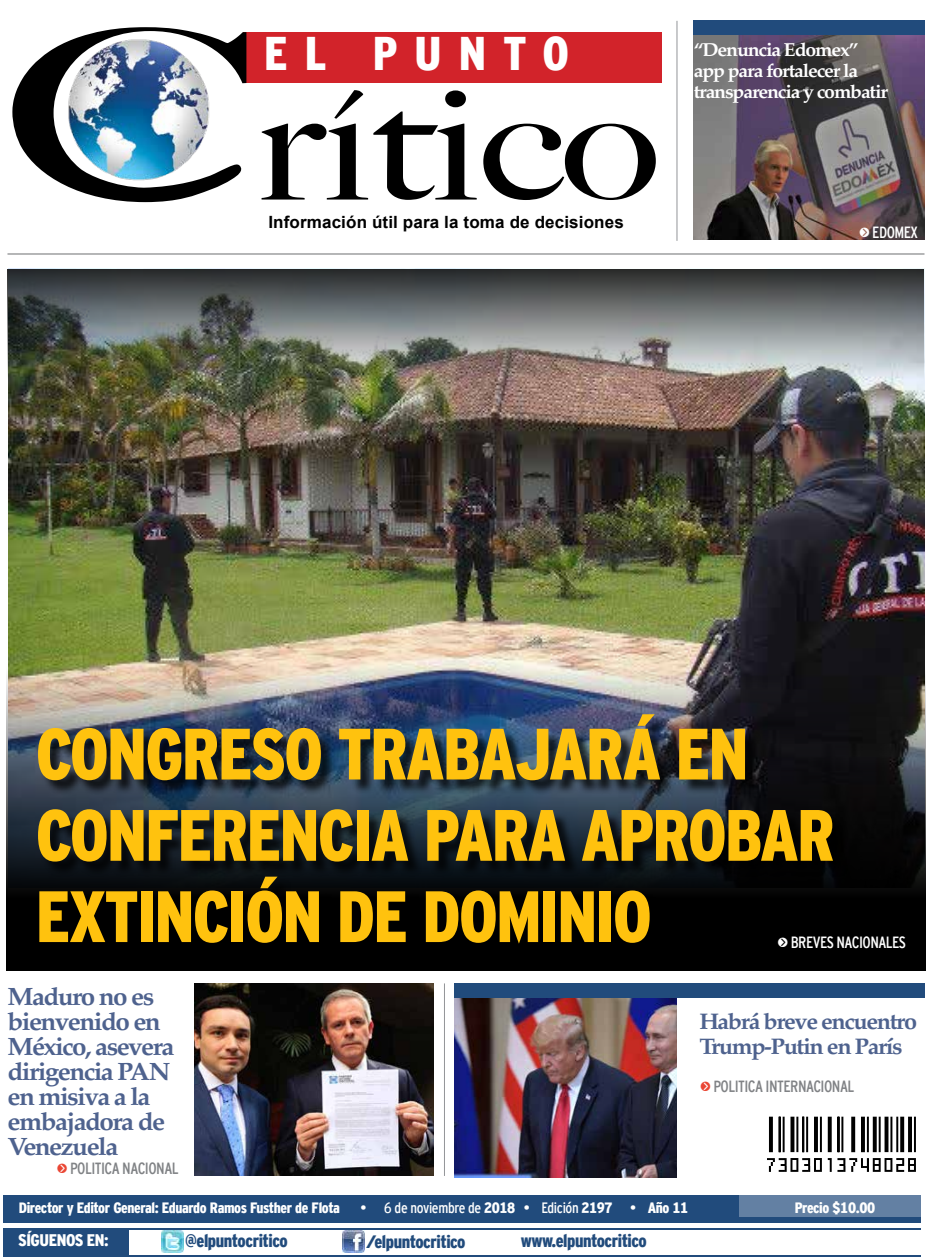
<style>
.page{position:relative;width:932px;height:1258px;background:#fff}
.page>*{position:absolute;margin:0;border:0;box-sizing:border-box;transform-origin:0 0}
.t1{font:900 72.5px/81.2px "Interstate Cond Mono";letter-spacing:-.025em;color:#ffc20e;scale:.95 1}
.t2{font:900 47.12px "Interstate Cond Mono";letter-spacing:.36em;color:#fff}
.t3{font:700 25px/25px "Palatino";letter-spacing:-.06em;color:#4e628e;scale:1.04 1}
.t4{font:700 22.5px/25px "Palatino";letter-spacing:-.06em;color:#4e628e;scale:1.04 1}
.t5{font:700 18.75px/21.2px "Palatino";letter-spacing:-.06em;color:#fff;scale:1.04 1}
.t6{font:900 18px "Interstate Cond Mono";letter-spacing:-.025em;color:#214b7c}
.t7{font:700 16.88px "Arial";letter-spacing:.005em;color:#000}
.t8{font:900 16.75px "Interstate Cond Mono";letter-spacing:-.025em;color:#fff}
.t9{font:16.25px "Interstate Cond Mono";letter-spacing:-.035em;color:#808285}
.t10{font:16.25px "Interstate Cond Mono";letter-spacing:-.035em;color:#fff}
.t11{font:900 15px "Interstate Cond Mono";letter-spacing:-.025em;color:#fff}
.t12{font:15px "Interstate Cond Mono";letter-spacing:-.02em;color:#fff}
.s1{font-family:"KG Arrows";font-size:17.5px}
.s2{font-family:"KG Arrows";font-size:17.5px;color:#ea4634}
.s3{font-weight:900}
.s4{color:#214b7c}
</style>
<div class="page">
<img style="left:694px;top:35px;width:230px;height:204px">
<img style="left:8px;top:268px;width:916px;height:153px">
<img style="left:6px;top:421px;width:919px;height:549px">
<img style="left:7px;top:269px;width:916px;height:116px">
<hr style="left:3px;top:1255px;width:918px;height:2px;background:#214b7c">
<div style="left:4px;top:1195px;width:917px;height:27px;background:#214b7c"></div>
<hr style="left:7px;top:254px;width:917px;height:1px;background:#6d6e71">
<div style="left:3px;top:1229px;width:126px;height:28px;background:#214b7c"></div>
<hr style="left:3px;top:1228px;width:918px;height:1px;background:#214b7c">
<div style="left:739px;top:1195px;width:182px;height:22px;background:#6380a3"></div>
<svg style="left:767px;top:1117px;width:149px;height:55px"></svg>
<div style="left:244px;top:32px;width:418px;height:51px;background:#d2232a"></div>
<img style="left:12px;top:27px;width:234px;height:175px">
<svg style="left:262px;top:90px;width:394px;height:110px"></svg>
<img style="left:162px;top:1231px;width:21px;height:21px">
<img style="left:343px;top:1231px;width:22px;height:22px">
<div style="left:693px;top:20px;width:231px;height:15px;background:#214b7c"></div>
<img style="left:195px;top:983px;width:239px;height:193px">
<img style="left:454px;top:998px;width:223px;height:179px">
<div style="left:454px;top:983px;width:470px;height:15px;background:#214b7c"></div>
<hr style="left:444px;top:983px;width:1px;height:193px;background:#939598">
<hr style="left:677px;top:21px;width:1px;height:220px;background:#939598">
<div style="left:40px;top:716px;width:808px;height:242px;background:#000;opacity:.75"></div>
<h2 class="t2" style="left:264px;top:27px;width:306px">EL PUNTO</h2>
<p class="t7" style="left:268px;top:211px;width:357px">Información útil para la toma de decisiones</p>
<p class="t5" style="left:694px;top:38px;width:188px">“Denuncia Edomex” app para fortalecer la transparencia y combatir</p>
<p class="t10" style="left:859px;top:223px;width:60px"><span class="s1">u</span> EDOMEX</p>
<h1 class="t1" style="left:36px;top:713px;width:843px">CONGRESO TRABAJARÁ EN<br>CONFERENCIA PARA APROBAR<br>EXTINCIÓN DE DOMINIO</h1>
<p class="t10" style="left:778px;top:933px;width:130px"><span class="s1">u</span> BREVES NACIONALES</p>
<p class="t3" style="left:8px;top:984px;width:162px">Maduro no es bienvenido en<br>México, asevera dirigencia PAN en misiva a la embajadora de<br>Venezuela</p>
<p class="t9" style="left:57px;top:1159px;width:123px"><span class="s2">u</span> POLITICA NACIONAL</p>
<p class="t4" style="left:699px;top:1009px;width:211px">Habrá breve encuentro<br>Trump-Putin en París</p>
<p class="t9" style="left:700px;top:1077px;width:155px"><span class="s2">u</span> POLITICA INTERNACIONAL</p>
<p class="t11" style="left:19px;top:1200px;width:323px">Director y Editor General: Eduardo Ramos Fusther de Flota</p>
<p class="t12" style="left:360px;top:1199px;width:329px">• 6 de noviembre de <span class="s3">2018</span> • Edición <span class="s3">2197</span> • <span class="s3">Año 11</span></p>
<p class="t11" style="left:795px;top:1200px;width:82px">Precio $10.00</p>
<p class="t8" style="left:18px;top:1231px;width:96px">SÍGUENOS EN:<span class="s4">:</span></p>
<p class="t6" style="left:185px;top:1231px;width:104px">@elpuntocritico</p>
<p class="t6" style="left:366px;top:1231px;width:101px">/elpuntocritico</p>
<p class="t6" style="left:521px;top:1230px;width:128px">www.elpuntocritico</p>
</div>
